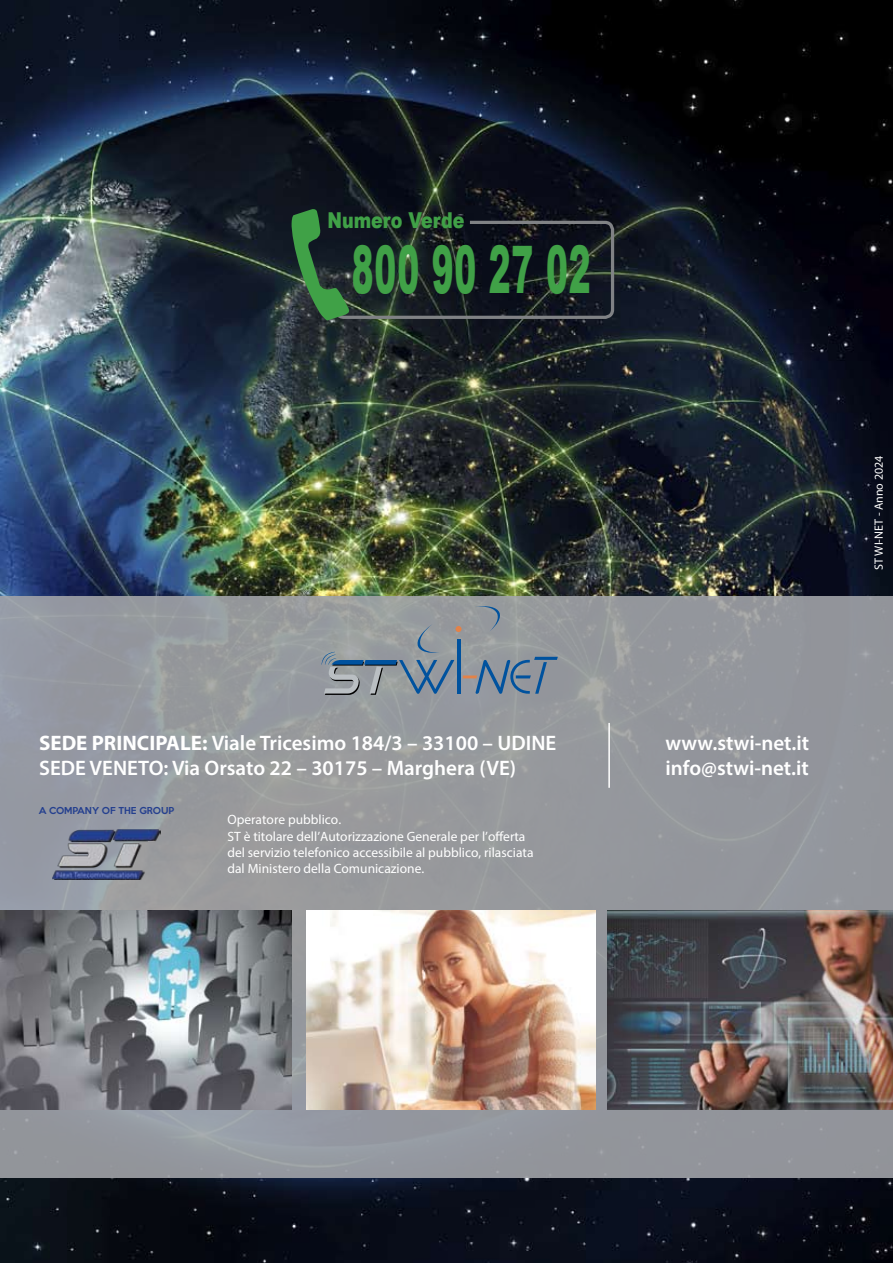
<style>
.page{position:relative;width:893px;height:1263px;background:#fff}
.page>*{position:absolute;margin:0;border:0;box-sizing:border-box;transform-origin:0 0}
.t1{font:900 65.55px "Arial";letter-spacing:.025em;color:#40a147;scale:.5 1}
.t2{font:900 21.9px "Arial";color:#40a147;scale:.8 1}
.t3{font:600 21px/25.2px "Myriad Pro";color:#fff}
.t4{font:13.5px/16.2px "Myriad Pro";color:#fff}
.t5{font:12px "Myriad Pro";color:#fff}
.t6{font:500 8.7px "Keep Calm";color:#25408f}
.s1{font-weight:700}
</style>
<div class="page">
<img style="left:0;top:0;width:893px;height:1263px">
<svg style="left:291px;top:208px;width:325px;height:113px;background:#1e2a29"></svg>
<div style="left:0;top:596px;width:893px;height:582px;background:#94979c"></div>
<img style="left:0;top:910px;width:291px;height:200px">
<img style="left:608px;top:910px;width:285px;height:200px">
<img style="left:306px;top:910px;width:289px;height:200px">
<svg style="left:322px;top:605px;width:236px;height:90px"></svg>
<hr style="left:608px;top:723px;width:2px;height:65px;background:#fff">
<img style="left:53px;top:830px;width:107px;height:50px">
<h2 class="t2" style="left:327px;top:204px;width:173px">Numero Verde</h2>
<h1 class="t1" style="left:352px;top:222px;width:479px">800 90 27 02</h1>
<h3 class="t3" style="left:39px;top:729px;width:519px"><span class="s1">SEDE PRINCIPALE:</span> Viale Tricesimo 184/3 – 33100 – UDINE<br>SEDE VENETO: Via Orsato 22 – 30175 – Marghera (VE)</h3>
<p class="t6" style="left:39px;top:803px;width:137px">A COMPANY OF THE GROUP</p>
<p class="t4" style="left:227px;top:812px;width:307px">Operatore pubblico.<br>ST è titolare dell’Autorizzazione Generale per l’offerta del servizio telefonico accessibile al pubblico, rilasciata dal Ministero della Comunicazione.</p>
<p class="t5" style="left:871px;top:569px;width:115px;rotate:-90deg">ST WI-NET - Anno 2024</p>
<h3 class="t3" style="left:665px;top:729px;width:145px">www.stwi-net.it info@stwi-net.it</h3>
</div>
